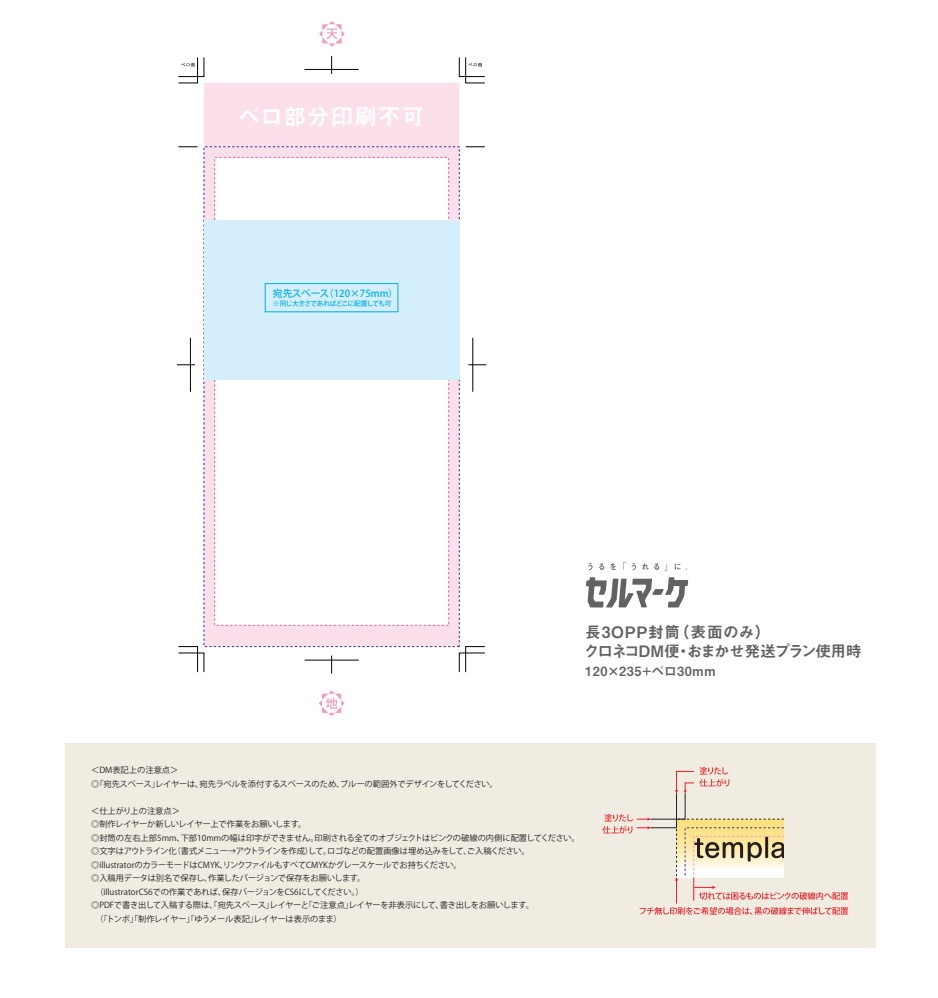
<style>
.page{position:relative;width:938px;height:998px;background:#fff}
.page>*{position:absolute;margin:0;border:0;box-sizing:border-box;transform-origin:0 0}
.t1{font:22.5px "Midashi Go Pro MB31";letter-spacing:.05em;color:#fff}
.t2{font:15.75px/18.9px "Midashi Go Pro MB31";letter-spacing:-.025em;color:#606264}
.t3{font:12.75px "Midashi Go Pro MB31";letter-spacing:.05em;color:#606264}
.t4{font:500 9.75px "Koz Go Pro";color:#00aeef}
.t5{font:8.25px/13.5px "Koz Go Pro";letter-spacing:-.02em;color:#231f20}
.t6{font:500 6.75px "Koz Go Pro";letter-spacing:-.11em;color:#00aeef}
</style>
<div class="page">
<svg style="left:204px;top:83px;width:255px;height:562px"></svg>
<svg style="left:319px;top:21px;width:25px;height:26px"></svg>
<svg style="left:318px;top:690px;width:26px;height:26px"></svg>
<div style="left:65px;top:743px;width:810px;height:205px;background:#f1ece2"></div>
<svg style="left:602px;top:767px;width:246px;height:147px"></svg>
<svg style="left:588px;top:563px;width:4px;height:7px"></svg>
<svg style="left:599px;top:563px;width:5px;height:7px"></svg>
<svg style="left:610px;top:563px;width:5px;height:7px"></svg>
<svg style="left:623px;top:562px;width:12px;height:8px"></svg>
<svg style="left:642px;top:563px;width:24px;height:8px"></svg>
<svg style="left:674px;top:563px;width:13px;height:7px"></svg>
<svg style="left:586px;top:577px;width:102px;height:30px"></svg>
<div style="left:204px;top:220px;width:255px;height:160px;background:#d4effb"></div>
<div style="left:265px;top:283px;width:133px;height:29px;border:1px solid #00aeef"></div>
<svg style="left:178px;top:646px;width:26px;height:26px"></svg>
<svg style="left:178px;top:57px;width:26px;height:26px"></svg>
<svg style="left:178px;top:147px;width:19px;height:1px"></svg>
<svg style="left:465px;top:147px;width:19px;height:1px"></svg>
<svg style="left:459px;top:57px;width:26px;height:26px"></svg>
<svg style="left:459px;top:646px;width:26px;height:26px"></svg>
<svg style="left:177px;top:364px;width:18px;height:1px"></svg>
<hr style="left:190px;top:338px;width:1px;height:54px;background:#000">
<svg style="left:468px;top:364px;width:18px;height:1px"></svg>
<hr style="left:472px;top:338px;width:1px;height:54px;background:#000">
<hr style="left:304px;top:69px;width:54px;height:1px;background:#000">
<svg style="left:331px;top:56px;width:1px;height:18px"></svg>
<hr style="left:304px;top:660px;width:54px;height:1px;background:#000">
<svg style="left:331px;top:655px;width:1px;height:18px"></svg>
<h1 class="t1" style="left:238px;top:99px;width:187px">ベロ部分印刷不可</h1>
<p class="t4" style="left:273px;top:287px;width:127px">宛先スペース（120×75mm）</p>
<p class="t6" style="left:273px;top:299px;width:120px">※同じ大きさであればどこに配置しても可</p>
<h2 class="t2" style="left:583px;top:621px;width:279px">長3OPP封筒（表面のみ）<br>クロネコDM便・おまかせ発送プラン使用時</h2>
<h3 class="t3" style="left:585px;top:660px;width:132px">120×235+ベロ30mm</h3>
<p class="t5" style="left:91px;top:763px;width:408px">＜DM表記上の注意点＞<br>◎「宛先スペース」レイヤーは、宛先ラベルを添付するスペースのため、ブルーの範囲外でデザインをしてください。</p>
<p class="t5" style="left:91px;top:804px;width:490px">＜仕上がり上の注意点＞<br>◎制作レイヤーか新しいレイヤー上で作業をお願いします。<br>◎封筒の左右上部5mm、下部10mmの幅は印字ができません。印刷される全てのオブジェクトはピンクの破線の内側に配置してください。◎文字はアウトライン化（書式メニュー→アウトラインを作成）して。ロゴなどの配置画像は埋め込みをして、ご入稿ください。<br>◎illustratorのカラーモードはCMYK、リンクファイルもすべてCMYKかグレースケールでお持ちください。<br>◎入稿用データは別名で保存し、作業したバージョンで保存をお願いします。<br>　（illustratorCS6での作業であれば、保存バージョンをCS6にしてください。）<br>◎PDFで書き出して入稿する際は、「宛先スペース」レイヤーと「ご注意点」レイヤーを非表示にして、書き出しをお願いします。<br>　（「トンボ」「制作レイヤー」「ゆうメール表記」レイヤーは表示のまま）</p>
</div>
